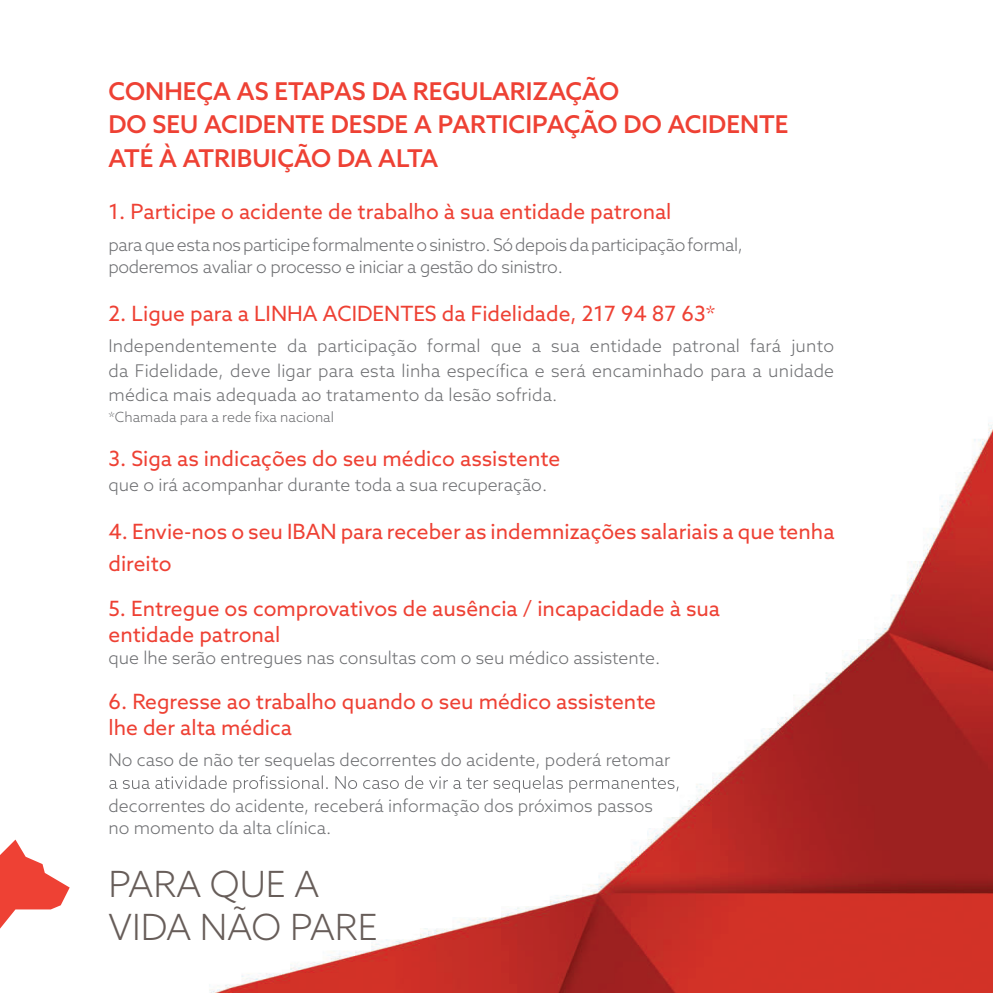
<style>
.page{position:relative;width:993px;height:993px;background:#fff}
.page>*{position:absolute;margin:0;border:0;box-sizing:border-box;transform-origin:0 0}
.t1{font:300 36.05px/43.2px "Azo Sans";color:#675d59}
.t2{font:500 24.5px/33.2px "Azo Sans";color:#ee4134}
.t3{font:21px/25.2px "Azo Sans";color:#ee4134}
.t4{font:300 17.5px/24.3px "Azo Sans";color:#6c6d70;text-align:justify}
.t5{font:300 17.5px/22.8px "Azo Sans";letter-spacing:-.02em;color:#6c6d70}
.t6{font:300 14px "Azo Sans";color:#6c6d70}
</style>
<div class="page">
<img style="left:0;top:424px;width:992px;height:568px">
<svg style="left:109px;top:775px;width:569px;height:17px"></svg>
<svg style="left:0;top:839px;width:70px;height:89px"></svg>
<h2 class="t2" style="left:108px;top:74px;width:681px">CONHEÇA AS ETAPAS DA REGULARIZAÇÃO<br>DO SEU ACIDENTE DESDE A PARTICIPAÇÃO DO ACIDENTE<br>ATÉ À ATRIBUIÇÃO DA ALTA</h2>
<p class="t3" style="left:108px;top:199px;width:564px">1. Participe o acidente de trabalho à sua entidade patronal</p>
<p class="t5" style="left:108px;top:233px;width:636px">paraqueestanosparticipeformalmenteosinistro.Sódepoisdaparticipaçãoformal, poderemos avaliar o processo e iniciar a gestão do sinistro.</p>
<p class="t3" style="left:108px;top:300px;width:608px">2. Ligue para a LINHA ACIDENTES da Fidelidade, 217 94 87 63*</p>
<p class="t4" style="left:108px;top:333px;width:726px">Independentemente da participação formal que a sua entidade patronal fará junto da Fidelidade, deve ligar para esta linha específica e será encaminhado para a unidade médica mais adequada ao tratamento da lesão sofrida.</p>
<p class="t6" style="left:108px;top:408px;width:227px">*Chamada para a rede fixa nacional</p>
<p class="t3" style="left:108px;top:445px;width:453px">3. Siga as indicações do seu médico assistente</p>
<p class="t4" style="left:108px;top:472px;width:440px">que o irá acompanhar durante toda a sua recuperação.</p>
<p class="t3" style="left:108px;top:515px;width:727px;line-height:31.5px">4. Envie-nos o seu IBAN para receber as indemnizações salariais a que tenha direito</p>
<p class="t3" style="left:108px;top:595px;width:613px">5. Entregue os comprovativos de ausência / incapacidade à sua entidade patronal</p>
<p class="t4" style="left:108px;top:645px;width:553px">que lhe serão entregues nas consultas com o seu médico assistente.</p>
<p class="t3" style="left:108px;top:688px;width:549px">6. Regresse ao trabalho quando o seu médico assistente lhe der alta médica</p>
<p class="t4" style="left:108px;top:747px;width:563px">No caso de não ter sequelas decorrentes do acidente, poderá retomar</p>
<p class="t4" style="left:108px;top:793px;width:545px;line-height:22.8px">decorrentes do acidente, receberá informação dos próximos passos no momento da alta clínica.</p>
<h1 class="t1" style="left:108px;top:861px;width:271px">PARA QUE A<br>VIDA NÃO PARE</h1>
</div>
